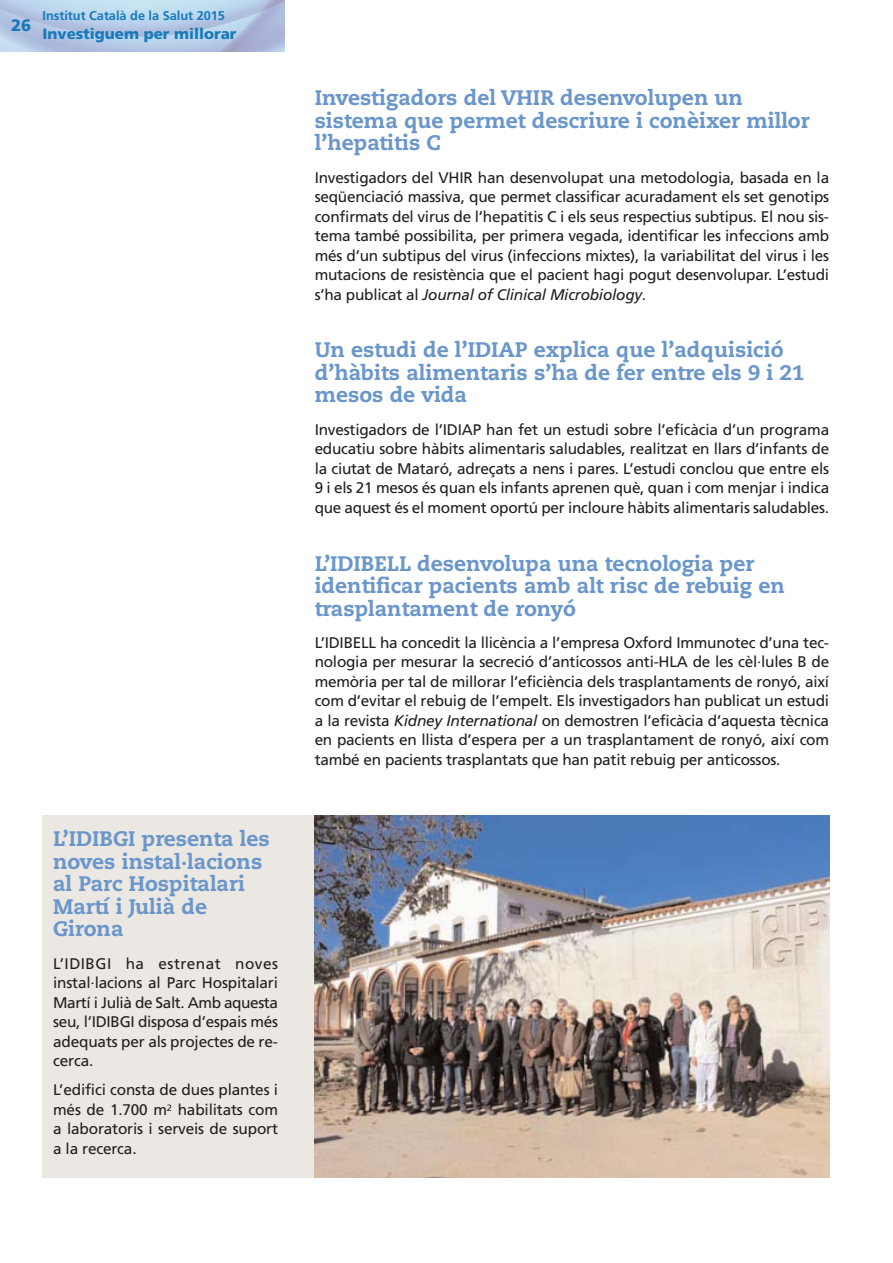
<style>
.page{position:relative;width:893px;height:1263px;background:#fff}
.page>*{position:absolute;margin:0;border:0;box-sizing:border-box;transform-origin:0 0}
.t1{font:800 21px/22.5px "Caecilia";color:#6a96ca}
.t2{font:900 16.5px "Frutiger";color:#1679b9}
.t3{font:15.3px/19.5px "Frutiger";letter-spacing:-.015em;color:#231f20;text-align:justify}
.t4{font:900 15px "Frutiger";color:#1679b9}
.t5{font:700 12.75px "Frutiger";color:#1679b9}
.s1{font-style:italic}
</style>
<div class="page">
<div style="left:43px;top:815px;width:786px;height:363px;background:#ebe8e4"></div>
<img style="left:315px;top:815px;width:514px;height:363px">
<p class="t2" style="left:11px;top:18px;width:22px">26</p>
<p class="t5" style="left:43px;top:10px;width:184px">Institut Català de la Salut 2015</p>
<p class="t4" style="left:43px;top:28px;width:196px">Investiguem per millorar</p>
<h1 class="t1" style="left:53px;top:830px;width:218px">L’IDIBGI presenta les noves instal·lacions al Parc Hospitalari<br>Martí i Julià de<br>Girona</h1>
<p class="t3" style="left:53px;top:955px;width:226px">L’IDIBGI ha estrenat noves instal·lacions al Parc Hospitalari Martí i Julià de Salt. Amb aquesta seu, l’IDIBGI disposa d’espais més adequats per als projectes de re&shy;cerca.</p>
<p class="t3" style="left:53px;top:1081px;width:226px">L’edifici consta de dues plantes i més de 1.700 m<sup>2</sup> habilitats com a laboratoris i serveis de suport a la recerca.</p>
<h1 class="t1" style="left:315px;top:89px;width:497px">Investigadors del VHIR desenvolupen un sistema que permet descriure i conèixer millor l’hepatitis C</h1>
<p class="t3" style="left:315px;top:169px;width:516px">Investigadors del VHIR han desenvolupat una metodologia, basada en la seqüenciació massiva, que permet classificar acuradament els set genotips confirmats del virus de l’hepatitis C i els seus respectius subtipus. El nou sis&shy;tema també possibilita, per primera vegada, identificar les infeccions amb més d’un subtipus del virus (infeccions mixtes), la variabilitat del virus i les mutacions de resistència que el pacient hagi pogut desenvolupar. L’estudi s’ha publicat al <span class="s1">Journal of Clinical Microbiology</span>.</p>
<h1 class="t1" style="left:315px;top:341px;width:491px">Un estudi de l’IDIAP explica que l’adquisició d’hàbits alimentaris s’ha de fer entre els 9 i 21 mesos de vida</h1>
<p class="t3" style="left:315px;top:421px;width:516px">Investigadors de l’IDIAP han fet un estudi sobre l’eficàcia d’un programa educatiu sobre hàbits alimentaris saludables, realitzat en llars d’infants de la ciutat de Mataró, adreçats a nens i pares. L’estudi conclou que entre els 9 i els 21 mesos és quan els infants aprenen què, quan i com menjar i indica que aquest és el moment oportú per incloure hàbits alimentaris saludables.</p>
<h1 class="t1" style="left:315px;top:554px;width:472px">L’IDIBELL desenvolupa una tecnologia per identificar pacients amb alt risc de rebuig en trasplantament de ronyó</h1>
<p class="t3" style="left:315px;top:634px;width:516px">L’IDIBELL ha concedit la llicència a l’empresa Oxford Immunotec d’una tec&shy;nologia per mesurar la secreció d’anticossos anti-HLA de les cèl·lules B de memòria per tal de millorar l’eficiència dels trasplantaments de ronyó, així com d’evitar el rebuig de l’empelt. Els investigadors han publicat un estudi a la revista <span class="s1">Kidney International</span> on demostren l’eficàcia d’aquesta tècnica en pacients en llista d’espera per a un trasplantament de ronyó, així com també en pacients trasplantats que han patit rebuig per anticossos.</p>
</div>
